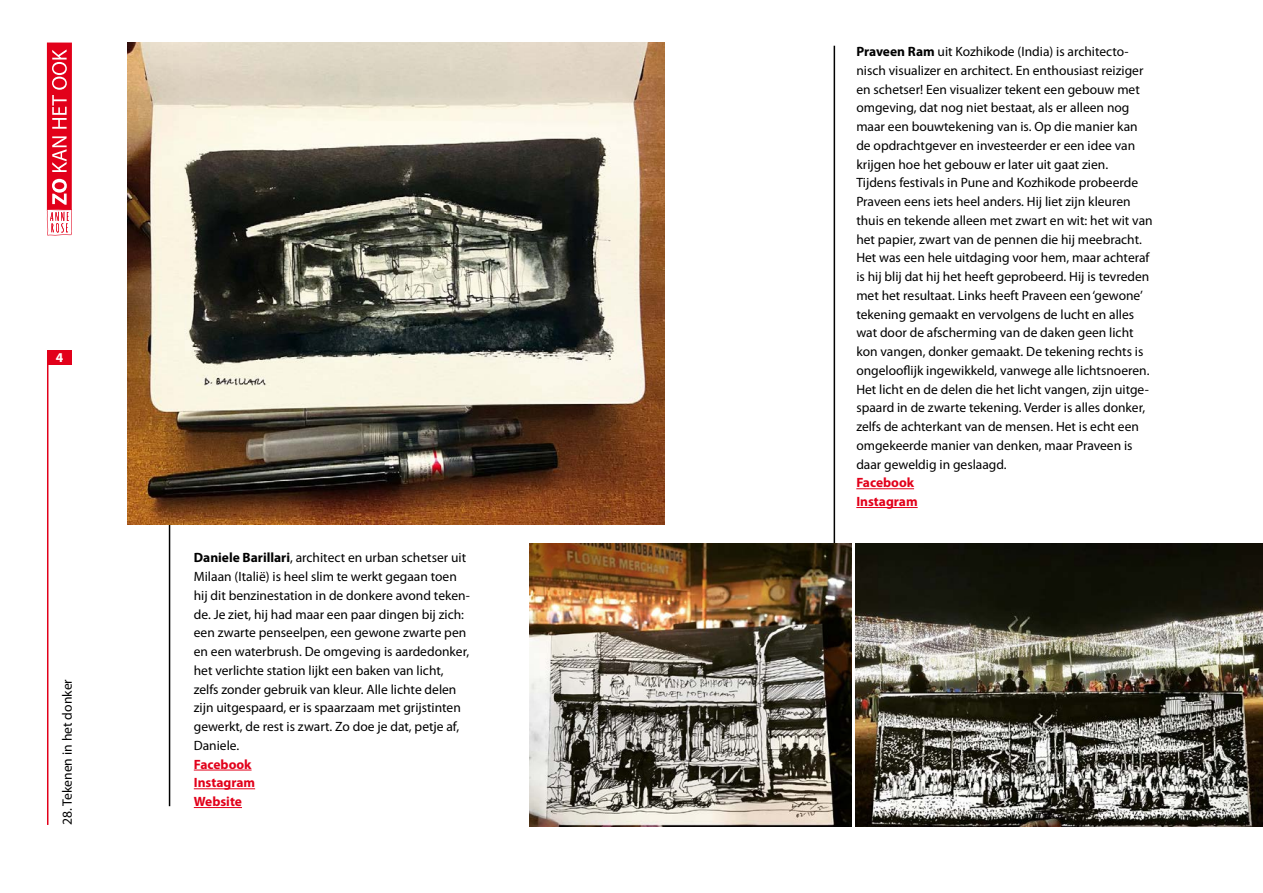
<style>
.page{position:relative;width:1263px;height:893px;background:#fff}
.page>*{position:absolute;margin:0;border:0;box-sizing:border-box;transform-origin:0 0}
.t1{font:13.65px "Myriad Pro";color:#000}
.t2{font:13.5px/18.8px "Myriad Pro";color:#000}
.t3{font:700 13.5px/18.8px "Myriad Pro";color:#e2001a}
.t4{font:700 13.5px "Myriad Pro";color:#fff}
.s1{font-weight:700}
</style>
<div class="page">
<svg style="left:47px;top:43px;width:25px;height:193px"></svg>
<div style="left:47px;top:350px;width:25px;height:15px;background:#e2001a"></div>
<hr style="left:47px;top:352px;width:1px;height:473px;background:#e2001a">
<hr style="left:169px;top:239px;width:1px;height:567px;background:#000">
<hr style="left:834px;top:46px;width:1px;height:504px;background:#000">
<img style="left:128px;top:43px;width:537px;height:482px">
<hr style="left:194px;top:770px;width:58px;height:1px;background:#e2001a">
<hr style="left:194px;top:788px;width:61px;height:1px;background:#e2001a">
<hr style="left:194px;top:807px;width:48px;height:1px;background:#e2001a">
<hr style="left:856px;top:488px;width:58px;height:1px;background:#e2001a">
<hr style="left:856px;top:507px;width:62px;height:1px;background:#e2001a">
<img style="left:530px;top:544px;width:321px;height:282px">
<img style="left:856px;top:544px;width:407px;height:282px">
<p class="t4" style="left:56px;top:349px;width:9px">4</p>
<p class="t1" style="left:60px;top:825px;width:147px;rotate:-90deg">28. Tekenen in het donker</p>
<p class="t2" style="left:194px;top:549px;width:277px"><span class="s1">Daniele Barillari</span>, architect en urban schetser uit Milaan (Italië) is heel slim te werkt gegaan toen hij dit benzinestation in de donkere avond teken&shy;de. Je ziet, hij had maar een paar dingen bij zich: een zwarte penseelpen, een gewone zwarte pen en een waterbrush. De omgeving is aardedonker, het verlichte station lijkt een baken van licht, zelfs zonder gebruik van kleur. Alle lichte delen zijn uitgespaard, er is spaarzaam met grijstinten gewerkt, de rest is zwart. Zo doe je dat, petje af, Daniele.</p>
<p class="t3" style="left:194px;top:755px;width:63px">Facebook<br>Instagram<br>Website</p>
<p class="t2" style="left:856px;top:42px;width:298px"><span class="s1">Praveen Ram</span> uit Kozhikode (India) is architecto&shy;nisch visualizer en architect. En enthousiast reiziger en schetser! Een visualizer tekent een gebouw met omgeving, dat nog niet bestaat, als er alleen nog maar een bouwtekening van is. Op die manier kan de opdrachtgever en investeerder er een idee van krijgen hoe het gebouw er later uit gaat zien.<br>Tijdens festivals in Pune and Kozhikode probeerde Praveen eens iets heel anders. Hij liet zijn kleuren thuis en tekende alleen met zwart en wit: het wit van het papier, zwart van de pennen die hij meebracht.<br>Het was een hele uitdaging voor hem, maar achteraf is hij blij dat hij het heeft geprobeerd. Hij is tevreden met het resultaat. Links heeft Praveen een ‘gewone’ tekening gemaakt en vervolgens de lucht en alles wat door de afscherming van de daken geen licht kon vangen, donker gemaakt. De tekening rechts is ongelooflijk ingewikkeld, vanwege alle lichtsnoeren.<br>Het licht en de delen die het licht vangen, zijn uitge&shy;spaard in de zwarte tekening. Verder is alles donker, zelfs de achterkant van de mensen. Het is echt een omgekeerde manier van denken, maar Praveen is daar geweldig in geslaagd.</p>
<p class="t3" style="left:856px;top:474px;width:63px">Facebook<br>Instagram</p>
</div>
